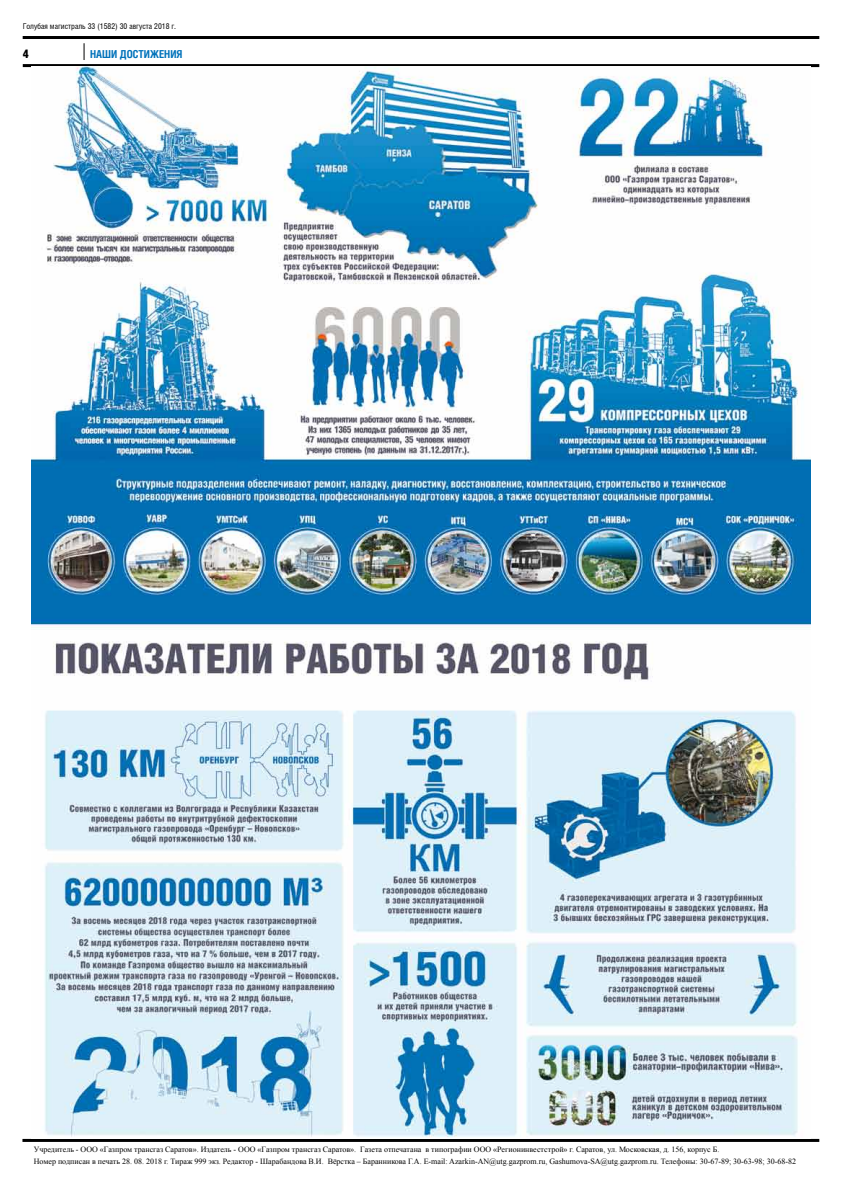
<style>
.page{position:relative;width:842px;height:1191px;background:#fff}
.page>*{position:absolute;margin:0;border:0;box-sizing:border-box;transform-origin:0 0}
.t1{font:900 12px "Helios Cond";color:#000}
.t2{font:700 11px "Helios Cond";color:#0072ba}
.t3{font:8px/12px "Times New Roman";color:#000}
.t4{font:8px "Helios Cond";color:#000}
</style>
<div class="page">
<hr style="left:22px;top:1138px;width:797px;height:3px;background:#000">
<hr style="left:23px;top:36px;width:796px;height:3px;background:#000">
<hr style="left:23px;top:64px;width:796px;height:3px;background:#000">
<svg style="left:84px;top:43px;width:1px;height:17px"></svg>
<img style="left:32px;top:67px;width:778px;height:1070px">
<p class="t4" style="left:23px;top:21px;width:155px">Голубая магистраль 33 (1582) 30 августа 2018 г.</p>
<h1 class="t1" style="left:23px;top:47px;width:8px">4</h1>
<h2 class="t2" style="left:90px;top:48px;width:94px">наши достижения</h2>
<p class="t3" style="left:34px;top:1143px;width:764px">Учредитель - ООО «Газпром трансгаз Саратов». Издатель - ООО «Газпром трансгаз Саратов». Газета отпечатана в типографии ООО «Регионинвестстрой» г. Саратов, ул. Московская, д. 156, корпус Б.<br>Номер подписан в печать 28. 08. 2018 г. Тираж 999 экз. Редактор - Шарабандова В.И. Вёрстка – Баранникова Г.А. E-mail: Azarkin-AN@utg.gazprom.ru, Gashumova-SA@utg.gazprom.ru. Телефоны: 30-67-89; 30-63-98; 30-68-82</p>
</div>
